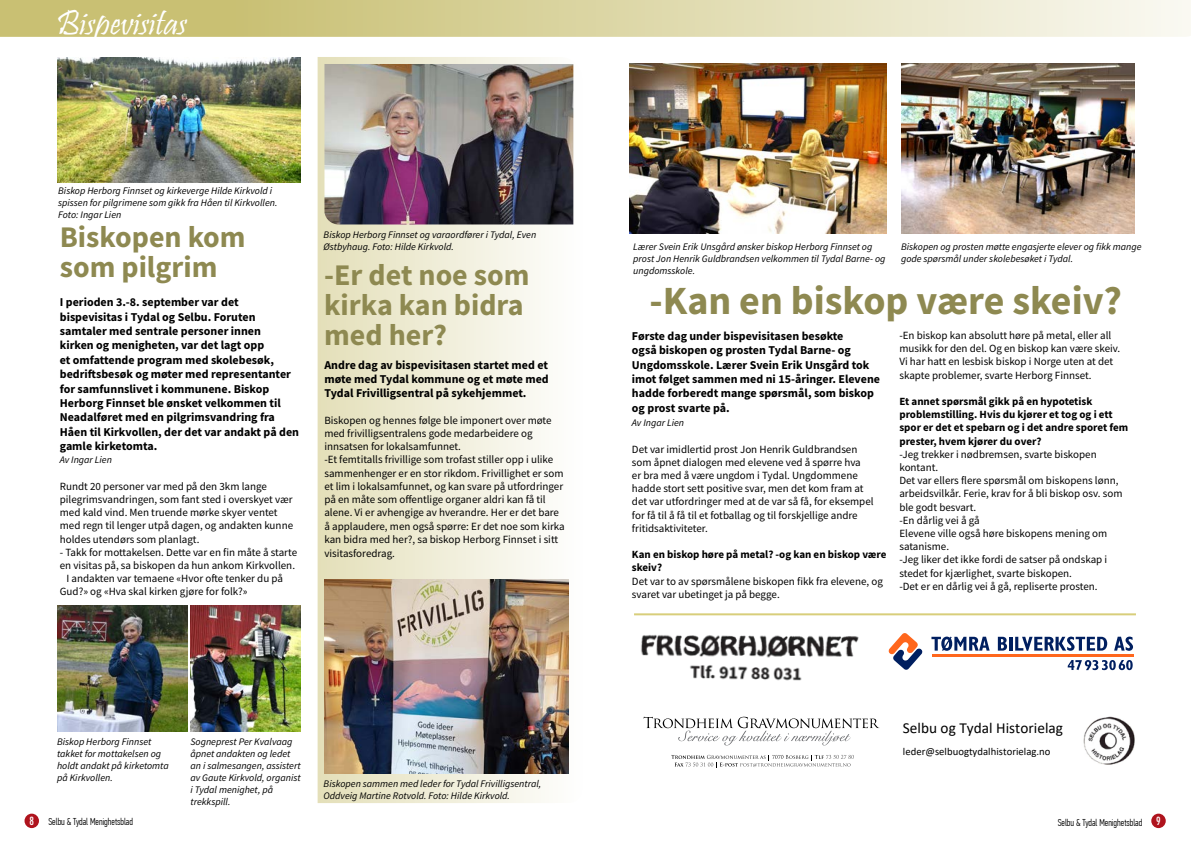
<style>
.page{position:relative;width:1191px;height:842px;background:#fff}
.page>*{position:absolute;margin:0;border:0;box-sizing:border-box;transform-origin:0 0}
.t1{font:700 40px "Source Sans Pro";color:#8e8951}
.t2{font:36px "Pristina";color:#fff}
.t3{font:700 30px/30px "Source Sans Pro";color:#8e8951}
.t4{font:15.3px "Calibri";color:#000}
.t5{font:700 12px/14.4px "Source Sans Pro";color:#000}
.t6{font:11px/13.2px "Source Sans Pro";color:#000}
.t7{font:700 11px/13.2px "Source Sans Pro";color:#000}
.t8{font:500 condensed 11px "Futura";color:#fff}
.t9{font:10.7px "Calibri";letter-spacing:.005em;color:#000}
.t10{font:italic 10px/12px "Source Sans Pro";color:#000}
.t11{font:300 10px "PF Din Text Comp Pro";color:#000}
</style>
<div class="page">
<div style="left:25px;top:814px;width:14px;height:14px;background:#af131d;border-radius:50%"></div>
<div style="left:1151px;top:814px;width:14px;height:14px;background:#af131d;border-radius:50%"></div>
<svg style="left:0;top:0;width:1191px;height:37px;background:#dcd7a6"></svg>
<img style="left:630px;top:64px;width:256px;height:170px">
<img style="left:901px;top:64px;width:234px;height:170px">
<img style="left:641px;top:634px;width:218px;height:47px">
<svg style="left:888px;top:633px;width:34px;height:37px"></svg>
<hr style="left:932px;top:654px;width:201px;height:2px;background:#ff671d">
<svg style="left:931px;top:637px;width:58px;height:14px"></svg>
<svg style="left:997px;top:637px;width:10px;height:14px"></svg>
<hr style="left:1009px;top:637px;width:3px;height:14px;background:#001f60">
<svg style="left:1015px;top:637px;width:92px;height:14px"></svg>
<svg style="left:1114px;top:637px;width:19px;height:14px"></svg>
<svg style="left:1067px;top:660px;width:65px;height:10px"></svg>
<img style="left:1083px;top:716px;width:52px;height:48px">
<svg style="left:643px;top:717px;width:236px;height:28px"></svg>
<svg style="left:671px;top:755px;width:182px;height:13px"></svg>
<hr style="left:634px;top:613px;width:502px;height:2px;background:#d8ce7b">
<svg style="left:317px;top:57px;width:257px;height:746px"></svg>
<img style="left:57px;top:57px;width:244px;height:125px">
<img style="left:57px;top:606px;width:130px;height:125px">
<img style="left:190px;top:606px;width:111px;height:125px">
<img style="left:324px;top:64px;width:249px;height:160px">
<img style="left:324px;top:579px;width:244px;height:194px">
<h2 class="t2" style="left:56px;top:2px;width:132px">Bispevisitas</h2>
<p class="t10" style="left:58px;top:185px;width:221px">Biskop Herborg Finnset og kirkeverge Hilde Kirkvold i spissen for pilgrimene som gikk fra Håen til Kirkvollen.<br>Foto: Ingar Lien</p>
<h3 class="t3" style="left:60px;top:222px;width:187px">Biskopen kom som pilgrim</h3>
<p class="t5" style="left:60px;top:295px;width:241px">I perioden 3.-8. september var det bispevisitas i Tydal og Selbu. Foruten samtaler med sentrale personer innen<br>kirken og menigheten, var det lagt opp<br>et omfattende program med skolebesøk, bedriftsbesøk og møter med representanter for samfunnslivet i kommunene. Biskop Herborg Finnset ble ønsket velkommen til Neadalføret med en pilgrimsvandring fra Håen til Kirkvollen, der det var andakt på den gamle kirketomta.</p>
<p class="t10" style="left:60px;top:454px;width:54px">Av Ingar Lien</p>
<p class="t6" style="left:60px;top:479px;width:235px">Rundt 20 personer var med på den 3km lange pilegrimsvandringen, som fant sted i overskyet vær med kald vind. Men truende mørke skyer ventet med regn til lenger utpå dagen, og andakten kunne holdes utendørs som planlagt.</p>
<p class="t6" style="left:60px;top:545px;width:239px">- Takk for mottakelsen. Dette var en fin måte å starte</p>
<p class="t6" style="left:60px;top:559px;width:237px">en visitas på, sa biskopen da hun ankom Kirkvollen.</p>
<p class="t6" style="left:66px;top:572px;width:218px">I andakten var temaene «Hvor ofte tenker du på</p>
<p class="t6" style="left:60px;top:585px;width:189px">Gud?» og «Hva skal kirken gjøre for folk?»</p>
<p class="t10" style="left:323px;top:229px;width:214px">Biskop Herborg Finnset og varaordfører i Tydal, Even<br>Østbyhaug. Foto: Hilde Kirkvold.</p>
<h3 class="t3" style="left:324px;top:260px;width:207px">-Er det noe som kirka kan bidra med her?</h3>
<p class="t5" style="left:324px;top:357px;width:226px;text-align:justify">Andre dag av bispevisitasen startet med et møte med Tydal kommune og et møte med Tydal Frivilligsentral på sykehjemmet.</p>
<p class="t6" style="left:324px;top:414px;width:242px">Biskopen og hennes følge ble imponert over møte med frivilligsentralens gode medarbeidere og innsatsen for lokalsamfunnet.<br>-Et femtitalls frivillige som trofast stiller opp i ulike sammenhenger er en stor rikdom. Frivillighet er som et lim i lokalsamfunnet, og kan svare på utfordringer på en måte som offentlige organer aldri kan få til alene. Vi er avhengige av hverandre. Her er det bare å applaudere, men også spørre: Er det noe som kirka kan bidra med her?, sa biskop Herborg Finnset i sitt</p>
<p class="t6" style="left:324px;top:547px;width:72px">visitasforedrag.</p>
<p class="t10" style="left:57px;top:735px;width:113px">Biskop Herborg Finnset takket for mottakelsen og holdt andakt på kirketomta på Kirkvollen.</p>
<p class="t10" style="left:190px;top:735px;width:112px">Sogneprest Per Kvalvaag åpnet andakten og ledet an i salmesangen, assistert av Gaute Kirkvold, organist i Tydal menighet, på trekkspill.</p>
<p class="t10" style="left:323px;top:777px;width:219px">Biskopen sammen med leder for Tydal Frivilligsentral,<br>Oddveig Martine Rotvold. Foto: Hilde Kirkvold.</p>
<p class="t10" style="left:633px;top:241px;width:254px">Lærer Svein Erik Unsgård ønsker biskop Herborg Finnset og prost Jon Henrik Guldbrandsen velkommen til Tydal Barne- og ungdomsskole.</p>
<p class="t10" style="left:901px;top:241px;width:242px">Biskopen og prosten møtte engasjerte elever og fikk mange gode spørsmål under skolebesøket i Tydal.</p>
<h1 class="t1" style="left:649px;top:273px;width:474px">-Kan en biskop være skeiv?</h1>
<p class="t5" style="left:632px;top:328px;width:250px">Første dag under bispevisitasen besøkte<br>også biskopen og prosten Tydal Barne- og Ungdomsskole. Lærer Svein Erik Unsgård tok imot følget sammen med ni 15-åringer. Elevene hadde forberedt mange spørsmål, som biskop og prost svarte på.</p>
<p class="t10" style="left:632px;top:417px;width:54px">Av Ingar Lien</p>
<p class="t6" style="left:632px;top:442px;width:243px">Det var imidlertid prost Jon Henrik Guldbrandsen som åpnet dialogen med elevene ved å spørre hva<br>er bra med å være ungdom i Tydal. Ungdommene hadde stort sett positive svar, men det kom fram at det var utfordringer med at de var så få, for eksempel for få til å få til et fotballag og til forskjellige andre fritidsaktiviteter.</p>
<p class="t7" style="left:632px;top:548px;width:256px">Kan en biskop høre på metal? -og kan en biskop være skeiv?</p>
<p class="t6" style="left:632px;top:574px;width:252px">Det var to av spørsmålene biskopen fikk fra elevene, og svaret var ubetinget ja på begge.</p>
<p class="t6" style="left:899px;top:329px;width:222px">-En biskop kan absolutt høre på metal, eller all musikk for den del. Og en biskop kan være skeiv.<br>Vi har hatt en lesbisk biskop i Norge uten at det skapte problemer, svarte Herborg Finnset.</p>
<p class="t7" style="left:899px;top:395px;width:230px">Et annet spørsmål gikk på en hypotetisk problemstilling. Hvis du kjører et tog og i ett spor er det et spebarn og i det andre sporet fem prester, hvem kjører du over?</p>
<p class="t6" style="left:899px;top:447px;width:224px">-Jeg trekker i nødbremsen, svarte biskopen kontant.<br>Det var ellers flere spørsmål om biskopens lønn, arbeidsvilkår. Ferie, krav for å bli biskop osv. som ble godt besvart.<br>-En dårlig vei å gå<br>Elevene ville også høre biskopens mening om satanisme.<br>-Jeg liker det ikke fordi de satser på ondskap i stedet for kjærlighet, svarte biskopen.<br>-Det er en dårlig vei å gå, repliserte prosten.</p>
<h3 class="t4" style="left:903px;top:717px;width:162px">Selbu og Tydal Historielag</h3>
<p class="t9" style="left:903px;top:744px;width:149px">leder@selbuogtydalhistorielag.no</p>
<p class="t8" style="left:29px;top:814px;width:6px">8</p>
<p class="t11" style="left:48px;top:815px;width:86px">Selbu &amp; Tydal Menighetsblad</p>
<p class="t11" style="left:1057px;top:817px;width:86px">Selbu &amp; Tydal Menighetsblad</p>
<p class="t8" style="left:1156px;top:814px;width:6px">9</p>
</div>
